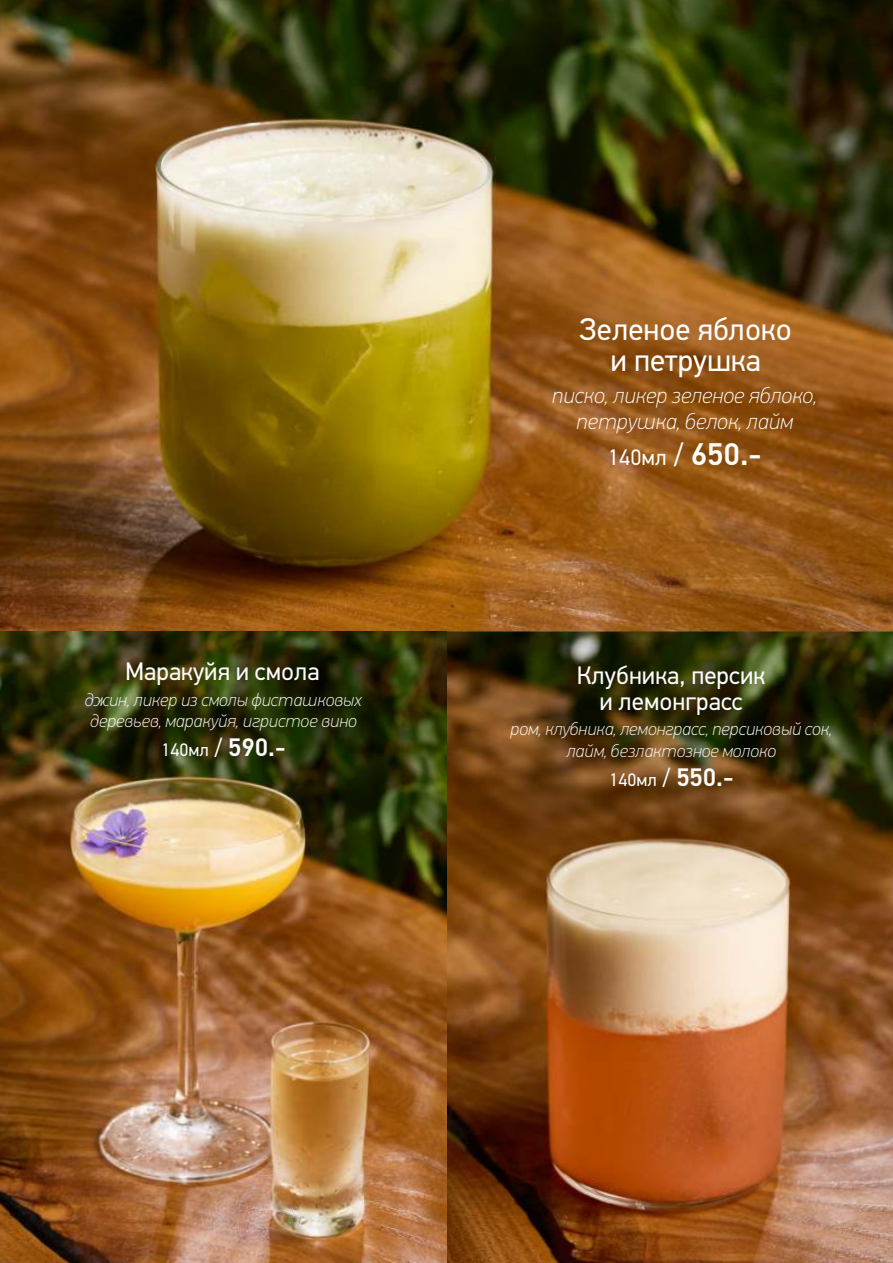
<style>
.page{position:relative;width:893px;height:1263px;background:#fff}
.page>*{position:absolute;margin:0;border:0;box-sizing:border-box;transform-origin:0 0}
.t1{font:31.35px/31.5px "PF Din Text Pro";color:#fefefe;text-align:center}
.t2{font:25.35px "PF Din Text Pro";color:#fefefe}
.t3{font:italic 100 22.35px/26.2px "PF Din Text Pro";color:#fefefe;text-align:center}
.t4{font:22.35px "PF Din Text Pro";color:#fefefe}
.t5{font:italic 100 18.15px/21.3px "PF Din Text Pro";color:#fefefe;text-align:center}
.t6{font:18.15px "PF Din Text Pro";color:#fefefe}
.s1{font-size:31.35px}
.s2{font-weight:500;font-size:31.35px}
.s3{font-weight:400;font-style:normal}
.s4{font-weight:400;font-style:normal;font-size:25.35px}
.s5{font-weight:500;font-style:normal;font-size:25.35px}
.s6{font-size:25.35px}
.s7{font-weight:500;font-size:25.35px}
</style>
<div class="page">
<img style="left:0;top:0;width:893px;height:1263px">
<h1 class="t1" style="left:580px;top:316px;width:214px">Зеленое яблоко и петрушка</h1>
<h2 class="t2" style="left:125px;top:661px;width:196px">Маракуйя и смола</h2>
<p class="t3" style="left:552px;top:384px;width:267px">писко, ликер зеленое яблоко, петрушка, белок, лайм</p>
<p class="t4" style="left:608px;top:448px;width:155px">140мл <span class="s1">/</span> <span class="s2">650.-</span></p>
<h2 class="t2" style="left:577px;top:665px;width:190px">Клубника, персик</h2>
<p class="t5" style="left:85px;top:691px;width:279px">джин, ликер из смолы фисташковых</p>
<h2 class="t2" style="left:600px;top:691px;width:145px">и лемонграсс</h2>
<p class="t5" style="left:90px;top:708px;width:268px;line-height:29.1px">деревьев, маракуйя, игристое вино<br><span class="s3">140мл</span> <span class="s4">/</span> <span class="s5">590.-</span></p>
<p class="t5" style="left:511px;top:720px;width:323px">ром, клубника, лемонграсс, персиковый сок, лайм, безлактозное молоко</p>
<p class="t6" style="left:609px;top:772px;width:126px">140мл <span class="s6">/</span> <span class="s7">550.-</span></p>
</div>
